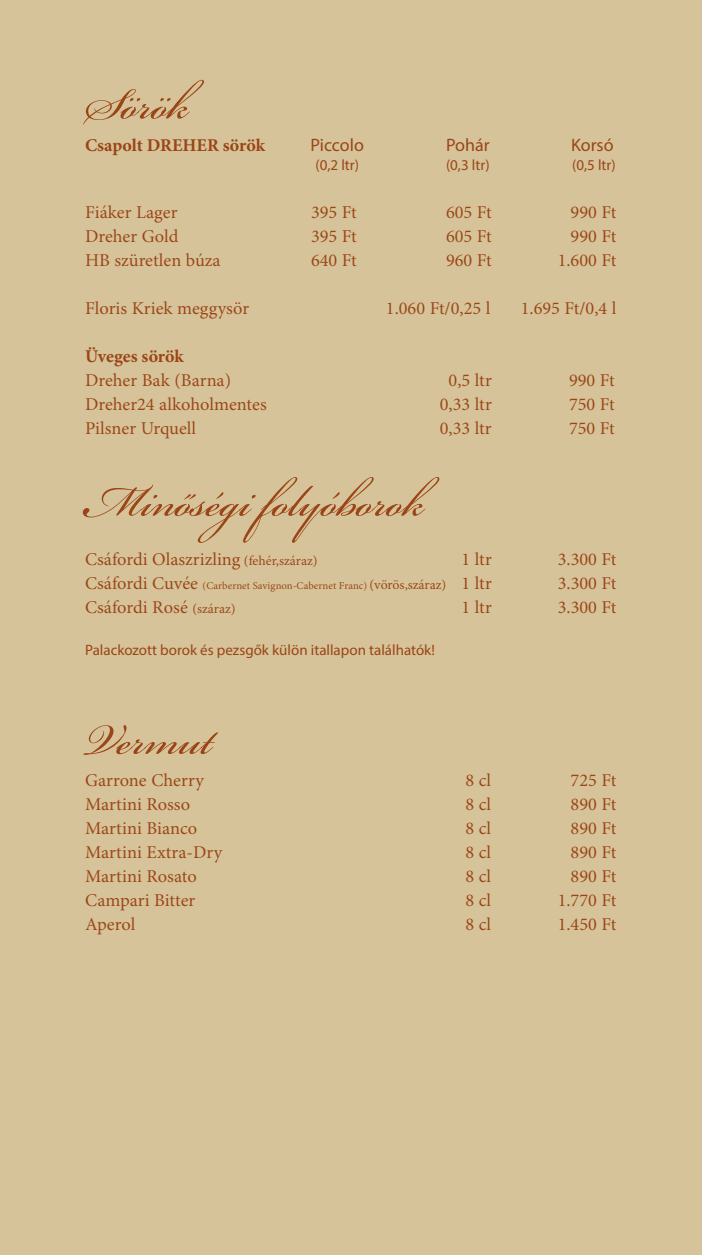
<style>
.page{position:relative;width:702px;height:1255px;background:#fff}
.page>*{position:absolute;margin:0;border:0;box-sizing:border-box;transform-origin:0 0}
.t1{font:67.5px "Bickham Script Pro";letter-spacing:-.005em;color:#9b4517}
.t2{font:18px "Minion Pro";color:#9b4517}
.t3{font:700 18px "Minion Pro";color:#9b4517}
.t4{font:18px "Myriad Pro";color:#9b4517}
.t5{font:15px "Myriad Pro";color:#9b4517}
.t6{font:10.5px "Minion Pro";color:#9b4517}
.s1{font-size:13.5px}
.s2{font-size:18px}
</style>
<div class="page">
<div style="left:0;top:0;width:702px;height:1254px;background:#d6c399"></div>
<h1 class="t1" style="left:85px;top:55px;width:105px">Sörök</h1>
<p class="t3" style="left:85px;top:132px;width:181px">Csapolt DREHER sörök</p>
<p class="t4" style="left:310px;top:134px;width:55px">Piccolo</p>
<p class="t4" style="left:446px;top:134px;width:45px">Pohár</p>
<p class="t4" style="left:571px;top:134px;width:44px">Korsó</p>
<p class="t5" style="left:315px;top:156px;width:45px">(0,2 ltr)</p>
<p class="t5" style="left:446px;top:156px;width:45px">(0,3 ltr)</p>
<p class="t5" style="left:572px;top:156px;width:45px">(0,5 ltr)</p>
<p class="t2" style="left:85px;top:202px;width:94px">Fiáker Lager</p>
<p class="t2" style="left:311px;top:202px;width:47px">395 Ft</p>
<p class="t2" style="left:446px;top:202px;width:47px">605 Ft</p>
<p class="t2" style="left:570px;top:202px;width:47px">990 Ft</p>
<p class="t2" style="left:85px;top:226px;width:95px">Dreher Gold</p>
<p class="t2" style="left:311px;top:226px;width:47px">395 Ft</p>
<p class="t2" style="left:446px;top:226px;width:47px">605 Ft</p>
<p class="t2" style="left:570px;top:226px;width:47px">990 Ft</p>
<p class="t2" style="left:85px;top:250px;width:137px">HB szüretlen búza</p>
<p class="t2" style="left:311px;top:250px;width:47px">640 Ft</p>
<p class="t2" style="left:446px;top:250px;width:47px">960 Ft</p>
<p class="t2" style="left:557px;top:250px;width:60px">1.600 Ft</p>
<p class="t2" style="left:85px;top:298px;width:166px">Floris Kriek meggysör</p>
<p class="t2" style="left:386px;top:298px;width:106px">1.060 Ft/0,25 l</p>
<p class="t2" style="left:521px;top:298px;width:97px">1.695 Ft/0,4 l</p>
<p class="t3" style="left:85px;top:344px;width:100px">Üveges sörök</p>
<p class="t2" style="left:85px;top:370px;width:147px">Dreher Bak (Barna)</p>
<p class="t2" style="left:448px;top:370px;width:45px">0,5 ltr</p>
<p class="t2" style="left:569px;top:370px;width:47px">990 Ft</p>
<p class="t2" style="left:85px;top:394px;width:183px">Dreher24 alkoholmentes</p>
<p class="t2" style="left:440px;top:394px;width:53px">0,33 ltr</p>
<p class="t2" style="left:569px;top:394px;width:47px">750 Ft</p>
<p class="t2" style="left:85px;top:418px;width:113px">Pilsner Urquell</p>
<p class="t2" style="left:440px;top:418px;width:53px">0,33 ltr</p>
<p class="t2" style="left:569px;top:418px;width:47px">750 Ft</p>
<h1 class="t1" style="left:85px;top:452px;width:341px">Minőségi folyóborok</h1>
<p class="t2" style="left:85px;top:548px;width:234px">Csáfordi Olaszrizling <span class="s1">(fehér,száraz)</span></p>
<p class="t2" style="left:461px;top:548px;width:32px">1 ltr</p>
<p class="t2" style="left:557px;top:548px;width:60px">3.300 Ft</p>
<p class="t6" style="left:85px;top:579px;width:408px"><span class="s2">Csáfordi Cuvée</span> (Carbernet Savignon-Cabernet Franc) <span class="s1">(vörös,száraz)</span> <span class="s2">1 ltr</span></p>
<p class="t2" style="left:557px;top:572px;width:60px">3.300 Ft</p>
<p class="t2" style="left:85px;top:596px;width:152px">Csáfordi Rosé <span class="s1">(száraz)</span></p>
<p class="t2" style="left:461px;top:596px;width:32px">1 ltr</p>
<p class="t2" style="left:557px;top:596px;width:60px">3.300 Ft</p>
<p class="t5" style="left:85px;top:640px;width:351px">Palackozott borok és pezsgők külön itallapon találhatók!</p>
<h1 class="t1" style="left:85px;top:690px;width:129px">Vermut</h1>
<p class="t2" style="left:85px;top:769px;width:120px">Garrone Cherry</p>
<p class="t2" style="left:465px;top:769px;width:27px">8 cl</p>
<p class="t2" style="left:570px;top:769px;width:47px">725 Ft</p>
<p class="t2" style="left:85px;top:793px;width:107px">Martini Rosso</p>
<p class="t2" style="left:465px;top:793px;width:27px">8 cl</p>
<p class="t2" style="left:570px;top:793px;width:47px">890 Ft</p>
<p class="t2" style="left:85px;top:817px;width:114px">Martini Bianco</p>
<p class="t2" style="left:465px;top:817px;width:27px">8 cl</p>
<p class="t2" style="left:570px;top:817px;width:47px">890 Ft</p>
<p class="t2" style="left:85px;top:841px;width:139px">Martini Extra-Dry</p>
<p class="t2" style="left:465px;top:841px;width:27px">8 cl</p>
<p class="t2" style="left:570px;top:841px;width:47px">890 Ft</p>
<p class="t2" style="left:85px;top:865px;width:113px">Martini Rosato</p>
<p class="t2" style="left:465px;top:865px;width:27px">8 cl</p>
<p class="t2" style="left:570px;top:865px;width:47px">890 Ft</p>
<p class="t2" style="left:85px;top:889px;width:112px">Campari Bitter</p>
<p class="t2" style="left:465px;top:889px;width:27px">8 cl</p>
<p class="t2" style="left:557px;top:889px;width:60px">1.770 Ft</p>
<p class="t2" style="left:85px;top:913px;width:52px">Aperol</p>
<p class="t2" style="left:465px;top:913px;width:27px">8 cl</p>
<p class="t2" style="left:557px;top:913px;width:60px">1.450 Ft</p>
</div>
